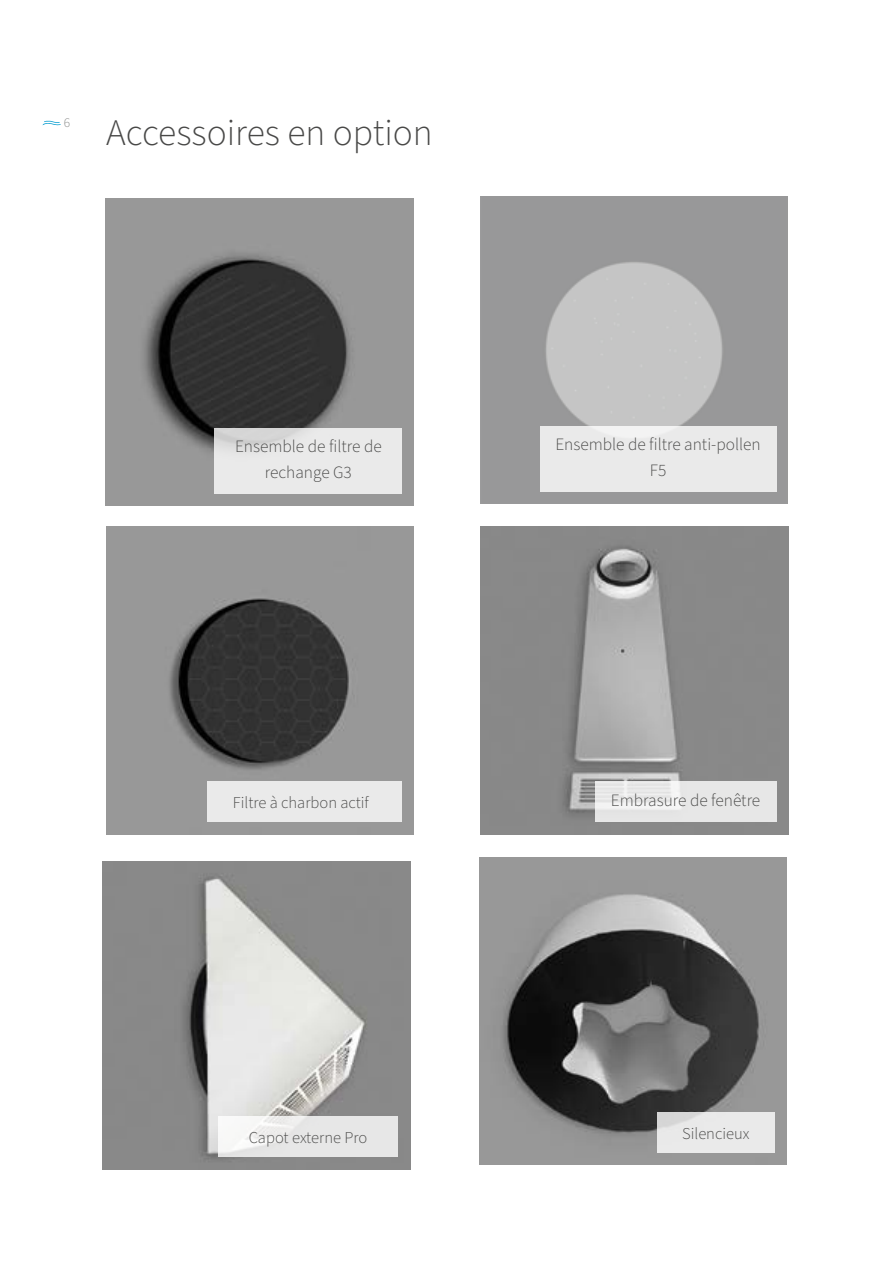
<style>
.page{position:relative;width:893px;height:1263px;background:#fff}
.page>*{position:absolute;margin:0;border:0;box-sizing:border-box;transform-origin:0 0}
.t1{font:300 37.5px "Source Sans Pro";color:#484847}
.t2{font:300 17.25px/26px "Source Sans Pro";color:#484847;text-align:center}
.t3{font:300 16.5px "Source Sans Pro";color:#484847}
.t4{font:300 13.5px "Source Sans Pro";color:#878887}
</style>
<div class="page">
<svg style="left:43px;top:121px;width:18px;height:4px"></svg>
<img style="left:105px;top:198px;width:308px;height:308px">
<svg style="left:215px;top:428px;width:187px;height:65px;background:#e7e7e7"></svg>
<img style="left:480px;top:196px;width:308px;height:308px">
<div style="left:540px;top:426px;width:236px;height:65px;background:#eaeaea"></div>
<img style="left:106px;top:527px;width:308px;height:307px">
<div style="left:207px;top:781px;width:194px;height:41px;background:#eaeaea"></div>
<img style="left:480px;top:527px;width:309px;height:307px">
<div style="left:595px;top:781px;width:181px;height:41px;background:linear-gradient(to right,#eaeaea,#e7e7e7)"></div>
<img style="left:103px;top:862px;width:307px;height:307px">
<div style="left:219px;top:1116px;width:179px;height:41px;background:linear-gradient(to right,#f3f3f2,#e3e3e3)"></div>
<img style="left:479px;top:857px;width:308px;height:308px">
<svg style="left:657px;top:1112px;width:117px;height:41px;background:#e7e7e7"></svg>
<p class="t4" style="left:64px;top:114px;width:8px">6</p>
<h1 class="t1" style="left:106px;top:107px;width:328px">Accessoires en option</h1>
<p class="t2" style="left:235px;top:433px;width:148px">Ensemble de filtre de rechange G3</p>
<p class="t2" style="left:555px;top:431px;width:207px">Ensemble de filtre anti-pollen<br>F5</p>
<p class="t3" style="left:233px;top:791px;width:137px">Filtre à charbon actif</p>
<p class="t2" style="left:611px;top:788px;width:151px">Embrasure de fenêtre</p>
<p class="t3" style="left:249px;top:1126px;width:120px">Capot externe Pro</p>
<p class="t3" style="left:682px;top:1122px;width:69px">Silencieux</p>
</div>
